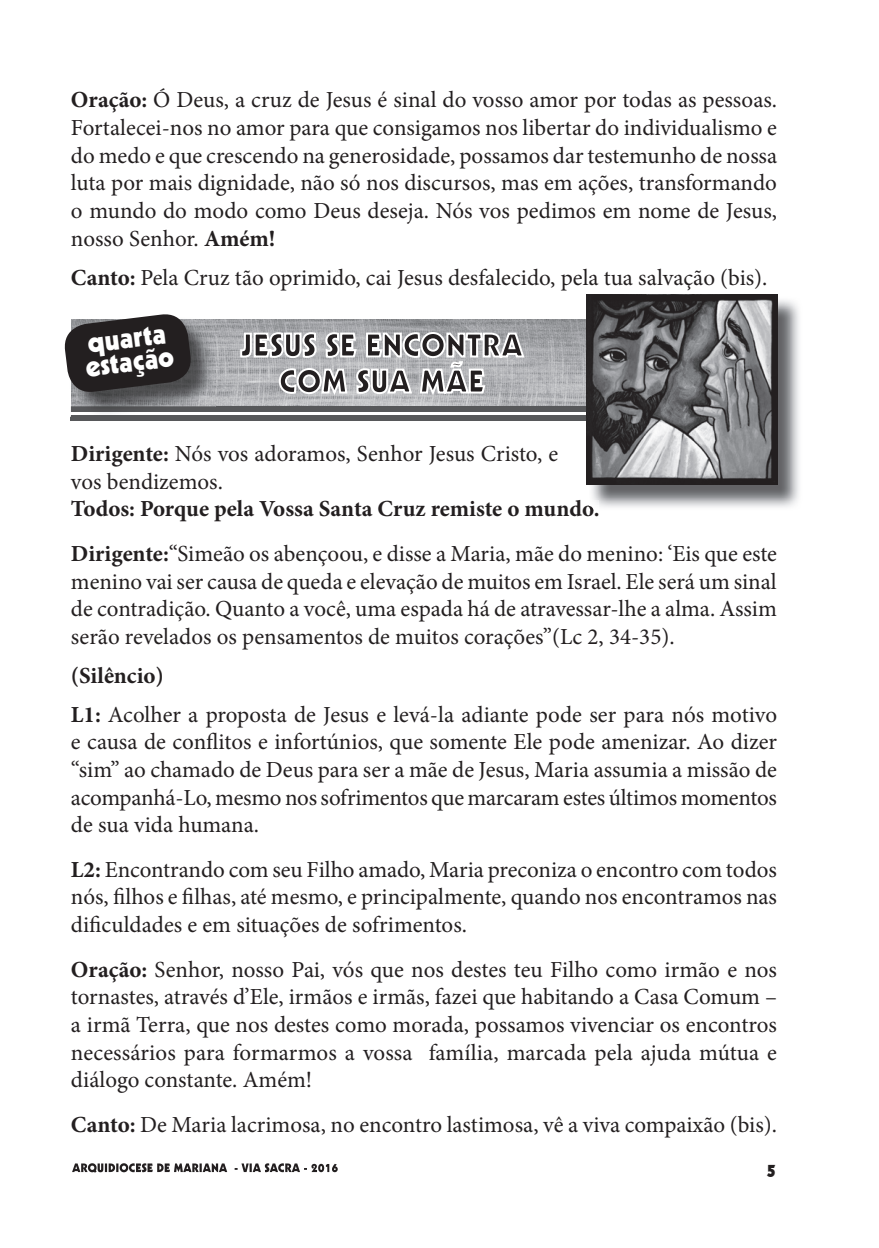
<style>
.page{position:relative;width:879px;height:1248px;background:#fff}
.page>*{position:absolute;margin:0;border:0;box-sizing:border-box;transform-origin:0 0}
.t1{font:28px/24px "Geometric 231 BT Heavy C";color:#fff}
.t2{font:23px/27.6px "Minion Pro";color:#231f20;text-align:justify}
.t3{font:700 23px/44.6px "Minion Pro";color:#231f20}
.t4{font:18px "Geometric 231 BT Heavy C";color:#231f20}
.s1{font-weight:700}
.s2{font-weight:400}
</style>
<div class="page">
<svg style="left:72px;top:1163px;width:266px;height:9px"></svg>
<img style="left:216px;top:319px;width:370px;height:87px">
<div style="left:71px;top:406px;width:706px;height:15px;background:#57585a"></div>
<hr style="left:71px;top:412px;width:561px;height:2px;background:#fff">
<img style="left:193px;top:319px;width:23px;height:87px">
<img style="left:193px;top:406px;width:23px;height:9px">
<img style="left:193px;top:412px;width:23px;height:2px">
<svg style="left:64px;top:314px;width:129px;height:107px"></svg>
<img style="left:589px;top:297px;width:210px;height:210px">
<svg style="left:589px;top:500px;width:9px;height:10px"></svg>
<img style="left:586px;top:294px;width:191px;height:190px">
<svg style="left:239px;top:330px;width:287px;height:67px"></svg>
<p class="t2" style="left:71px;top:86px;width:708px"><span class="s1">Oração:</span> Ó Deus, a cruz de Jesus é sinal do vosso amor por todas as pessoas.<br>Fortalecei-nos no amor para que consigamos nos libertar do individualismo e do medo e que crescendo na generosidade, possamos dar testemunho de nossa luta por mais dignidade, não só nos discursos, mas em ações, transformando o mundo do modo como Deus deseja. Nós vos pedimos em nome de Jesus, nosso Senhor. <span class="s1">Amém!</span></p>
<p class="t2" style="left:71px;top:263px;width:698px"><span class="s1">Canto:</span> Pela Cruz tão oprimido, cai Jesus desfalecido, pela tua salvação (bis).</p>
<p class="t1" style="left:81px;top:331px;width:90px;rotate:-7deg">quarta estação</p>
<p class="t2" style="left:71px;top:440px;width:489px"><span class="s1">Dirigente:</span> Nós vos adoramos, Senhor Jesus Cristo, e vos bendizemos.</p>
<p class="t3" style="left:71px;top:486px;width:707px">Todos: Porque pela Vossa Santa Cruz remiste o mundo.<br>Dirigente:<span class="s2">“Simeão os abençoou, e disse a Maria, mãe do menino: ‘Eis que este</span></p>
<p class="t2" style="left:71px;top:567px;width:707px">menino vai ser causa de queda e elevação de muitos em Israel. Ele será um sinal de contradição. Quanto a você, uma espada há de atravessar-lhe a alma. Assim serão revelados os pensamentos de muitos corações”(Lc 2, 34-35).</p>
<p class="t2" style="left:71px;top:656px;width:707px;line-height:39px"><span class="s1">(Silêncio)<br>L1:</span> Acolher a proposta de Jesus e levá-la adiante pode ser para nós motivo</p>
<p class="t2" style="left:71px;top:728px;width:707px">e causa de conflitos e infortúnios, que somente Ele pode amenizar. Ao dizer “sim” ao chamado de Deus para ser a mãe de Jesus, Maria assumia a missão de acompanhá-Lo, mesmo nos sofrimentos que marcaram estes últimos momentos de sua vida humana.</p>
<p class="t2" style="left:71px;top:855px;width:707px"><span class="s1">L2:</span> Encontrando com seu Filho amado, Maria preconiza o encontro com todos nós, filhos e filhas, até mesmo, e principalmente, quando nos encontramos nas dificuldades e em situações de sofrimentos.</p>
<p class="t2" style="left:71px;top:955px;width:707px"><span class="s1">Oração:</span> Senhor, nosso Pai, vós que nos destes teu Filho como irmão e nos tornastes, através d’Ele, irmãos e irmãs, fazei que habitando a Casa Comum – a irmã Terra, que nos destes como morada, possamos vivenciar os encontros necessários para formarmos a vossa família, marcada pela ajuda mútua e diálogo constante. Amém!</p>
<p class="t2" style="left:71px;top:1110px;width:707px"><span class="s1">Canto:</span> De Maria lacrimosa, no encontro lastimosa, vê a viva compaixão (bis).</p>
<p class="t4" style="left:766px;top:1158px;width:12px">5</p>
</div>
